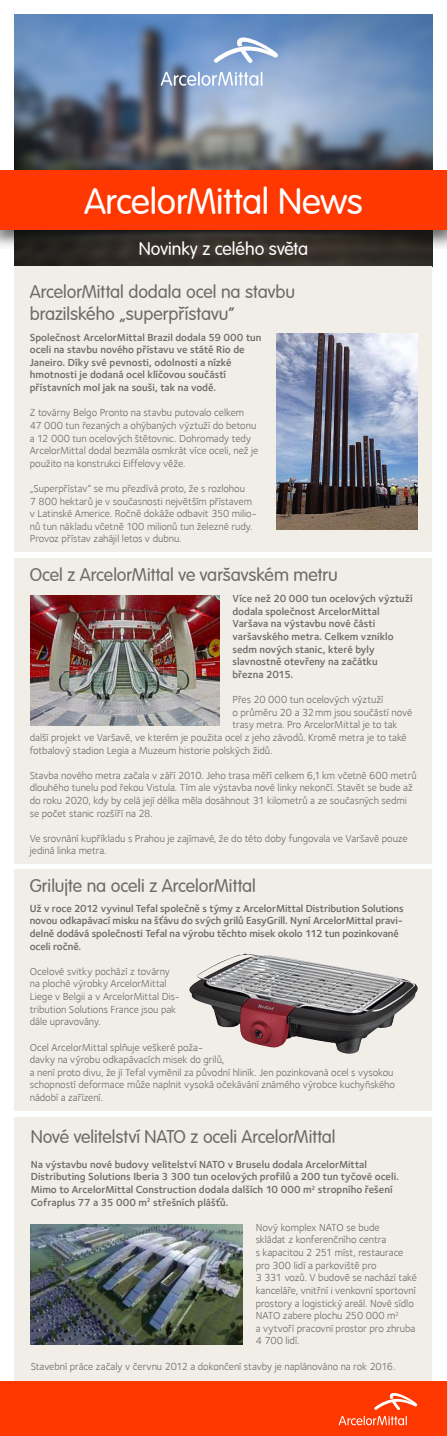
<style>
.page{position:relative;width:447px;height:1436px;background:#fff}
.page>*{position:absolute;margin:0;border:0;box-sizing:border-box;transform-origin:0 0}
.t1{font:300 36px "VAG Rounded";letter-spacing:-.01em;color:#fff}
.t2{font:300 18px/21.6px "VAG Rounded";color:#6b6b6a}
.t3{font:300 18px "VAG Rounded";color:#fff}
.t4{font:10.5px/12.6px "Foundry Sterling Book CE";letter-spacing:-.005em;color:#6b6b6a}
.t5{font:10.5px/12.6px "Foundry Sterling Demi CE";letter-spacing:-.005em;color:#6b6b6a}
</style>
<div class="page">
<img style="left:15px;top:14px;width:417px;height:252px">
<img style="left:0;top:230px;width:446px;height:18px">
<div style="left:0;top:171px;width:446px;height:59px;background:#ff3700"></div>
<div style="left:15px;top:266px;width:417px;height:286px;background:#f1ede7"></div>
<div style="left:15px;top:558px;width:417px;height:305px;background:#f1ede7"></div>
<div style="left:15px;top:869px;width:417px;height:241px;background:#f1ede7"></div>
<div style="left:15px;top:1117px;width:417px;height:308px;background:#f1ede7"></div>
<svg style="left:214px;top:37px;width:64px;height:26px"></svg>
<svg style="left:161px;top:72px;width:101px;height:14px"></svg>
<img style="left:276px;top:333px;width:141px;height:196px">
<img style="left:31px;top:595px;width:188px;height:130px">
<img style="left:31px;top:1224px;width:212px;height:120px">
<div style="left:0;top:1380px;width:446px;height:55px;background:#ff3700"></div>
<svg style="left:374px;top:1393px;width:43px;height:16px"></svg>
<svg style="left:339px;top:1415px;width:67px;height:9px"></svg>
<img style="left:189px;top:953px;width:228px;height:101px">
<h1 class="t1" style="left:84px;top:180px;width:280px">ArcelorMittal News</h1>
<h2 class="t3" style="left:139px;top:238px;width:171px">Novinky z celého světa</h2>
<h2 class="t2" style="left:30px;top:281px;width:266px">ArcelorMittal dodala ocel na stavbu brazilského „superpřístavu“</h2>
<p class="t5" style="left:30px;top:331px;width:233px">Společnost ArcelorMittal Brazil dodala 59 000 tun oceli na stavbu nového přístavu ve státě Rio de Janeiro. Díky své pevnosti, odolnosti a nízké hmotnosti je dodaná ocel klíčovou součástí přístavních mol jak na souši, tak na vodě.</p>
<p class="t4" style="left:30px;top:406px;width:230px">Z továrny Belgo Pronto na stavbu putovalo celkem 47 000 tun řezaných a ohýbaných výztuží do betonu a 12 000 tun ocelových štětovnic. Dohromady tedy ArcelorMittal dodal bezmála osmkrát více oceli, než je použito na konstrukci Eiffelovy věže.</p>
<p class="t4" style="left:30px;top:482px;width:228px">„Superpřístav“ se mu přezdívá proto, že s rozlohou<br>7 800 hektarů je v současnosti největším přístavem v Latinské Americe. Ročně dokáže odbavit 350 milio&shy;nů tun nákladu včetně 100 milionů tun železné rudy.<br>Provoz přístav zahájil letos v dubnu.</p>
<h2 class="t2" style="left:30px;top:564px;width:309px">Ocel z ArcelorMittal ve varšavském metru</h2>
<p class="t5" style="left:232px;top:592px;width:181px">Více než 20 000 tun ocelových výztuží dodala společnost ArcelorMittal<br>Varšava na výstavbu nové části varšavského metra. Celkem vzniklo sedm nových stanic, které byly slavnostně otevřeny na začátku<br>března 2015.</p>
<p class="t4" style="left:232px;top:693px;width:152px">Přes 20 000 tun ocelových výztuží</p>
<p class="t4" style="left:232px;top:706px;width:181px">o průměru 20 a 32mm jsou součástí nové</p>
<p class="t4" style="left:232px;top:718px;width:166px">trasy metra. Pro ArcelorMittal je to tak</p>
<p class="t4" style="left:30px;top:731px;width:378px">další projekt ve Varšavě, ve kterém je použita ocel z jeho závodů. Kromě metra je to také</p>
<p class="t4" style="left:30px;top:743px;width:244px">fotbalový stadion Legia a Muzeum historie polských židů.</p>
<p class="t4" style="left:30px;top:769px;width:388px">Stavba nového metra začala v září 2010. Jeho trasa měří celkem 6,1km včetně 600 metrů dlouhého tunelu pod řekou Vistula. Tím ale výstavba nové linky nekončí. Stavět se bude až do roku 2020, kdy by celá její délka měla dosáhnout 31 kilometrů a ze současných sedmi se počet stanic rozšíří na 28.</p>
<p class="t4" style="left:30px;top:832px;width:379px">Ve srovnání kupříkladu s Prahou je zajímavé, že do této doby fungovala ve Varšavě pouze jediná linka metra.</p>
<h2 class="t2" style="left:30px;top:875px;width:227px">Grilujte na oceli z ArcelorMittal</h2>
<p class="t5" style="left:30px;top:902px;width:375px">Už v roce 2012 vyvinul Tefal společně s týmy z ArcelorMittal Distribution Solutions novou odkapávací misku na šťávu do svých grilů EasyGrill. Nyní ArcelorMittal pravi&shy;delně dodává společnosti Tefal na výrobu těchto misek okolo 112 tun pozinkované oceli ročně.</p>
<p class="t4" style="left:30px;top:965px;width:151px">Ocelové svitky pochází z továrny na ploché výrobky ArcelorMittal<br>Liege v Belgii a v ArcelorMittal Dis&shy;tribution Solutions France jsou pak dále upravovány.</p>
<p class="t4" style="left:30px;top:1040px;width:366px">Ocel ArcelorMittal splňuje veškeré poža-<br>davky na výrobu odkapávacích misek do grilů,<br>a není proto divu, že jí Tefal vyměnil za původní hliník. Jen pozinkovaná ocel s vysokou schopností deformace může naplnit vysoká očekávání známého výrobce kuchyňského nádobí a zařízení.</p>
<h2 class="t2" style="left:31px;top:1126px;width:306px">Nové velitelství NATO z oceli ArcelorMittal</h2>
<p class="t5" style="left:31px;top:1158px;width:369px">Na výstavbu nové budovy velitelství NATO v Bruselu dodala ArcelorMittal Distributing Solutions Iberia 3 300 tun ocelových profilů a 200 tun tyčové oceli.<br>Mimo to ArcelorMittal Construction dodala dalších 10 000 m<sup>2</sup> stropního řešení Cofraplus 77 a 35 000 m<sup>2</sup> střešních plášťů.</p>
<p class="t4" style="left:255px;top:1220px;width:163px">Nový komplex NATO se bude<br>skládat z konferenčního centra<br>s kapacitou 2 251 míst, restaurace pro 300 lidí a parkoviště pro<br>3 331 vozů. V budově se nachází také kanceláře, vnitřní i venkovní sportovní prostory a logistický areál. Nové sídlo<br>NATO zabere plochu 250 000 m<sup>2<br></sup>a vytvoří pracovní prostor pro zhruba<br>4 700 lidí.</p>
<p class="t4" style="left:31px;top:1359px;width:366px">Stavební práce začaly v červnu 2012 a dokončení stavby je naplánováno na rok 2016.</p>
</div>
